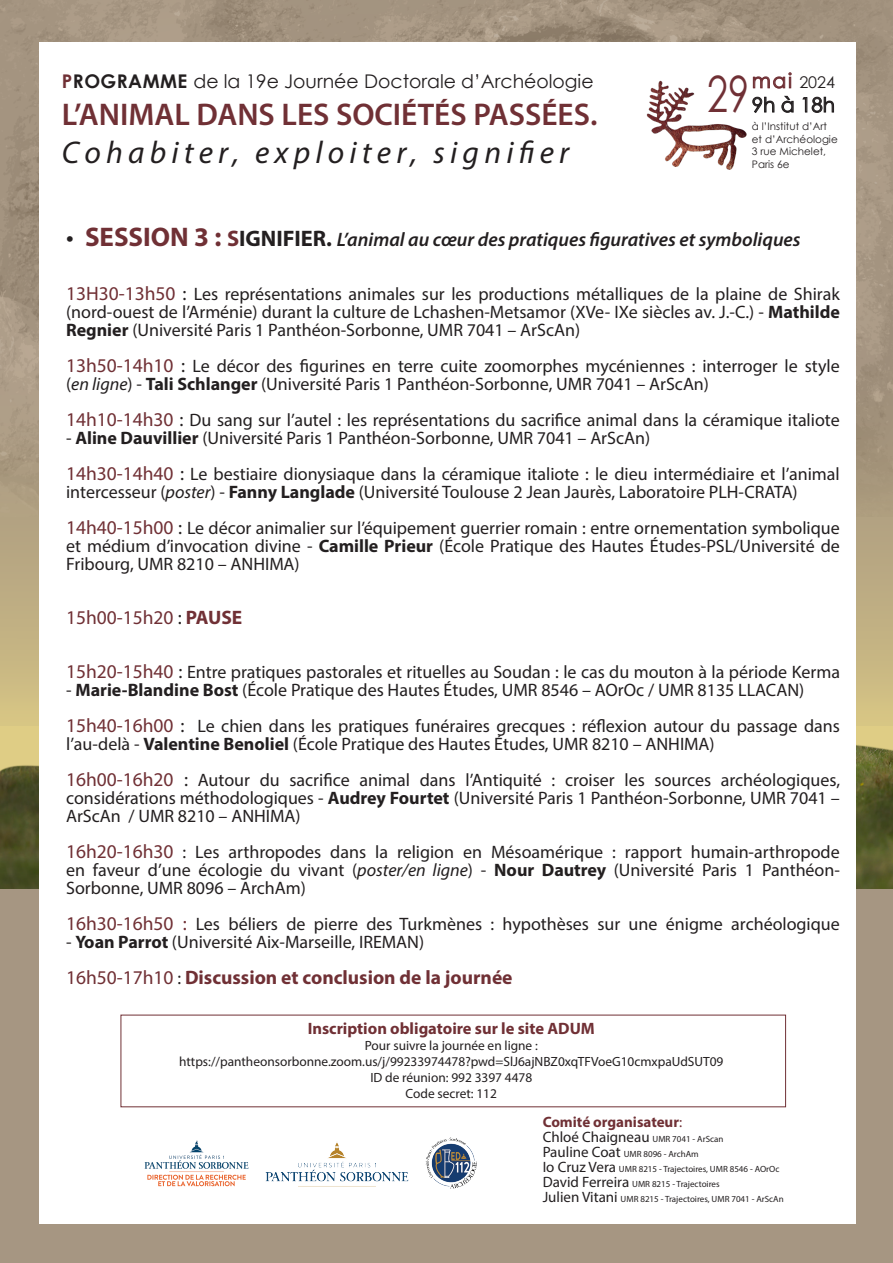
<style>
.page{position:relative;width:893px;height:1263px;background:#fff}
.page>*{position:absolute;margin:0;border:0;box-sizing:border-box;transform-origin:0 0}
.t1{font:50.1px "Century Gothic";color:#703035;scale:.75 1}
.t2{font:600 31.5px "Myriad Pro";color:#703035}
.t3{font:italic 31.5px "Myriad Pro";letter-spacing:.165em;color:#231f20}
.t4{font:20.1px "Century Gothic";color:#231f20}
.t5{font:italic 600 19.5px "Myriad Pro";color:#231f20}
.t6{font:700 19.5px "Myriad Pro";color:#703035}
.t7{font:19.5px "Myriad Pro";color:#703035}
.t8{font:18.9px "Century Gothic";color:#231f20}
.t9{font:18px/18px "Myriad Pro";color:#231f20}
.t10{font:700 16.5px "Myriad Pro";color:#703035}
.t11{font:16.2px "Century Gothic";color:#231f20}
.t12{font:700 15px/15px "Myriad Pro";color:#703035}
.t13{font:13.35px/16px "Myriad Pro";color:#231f20;text-align:center}
.t14{font:10.35px/12.6px "Century Gothic";color:#231f20}
.t15{font:9px/15px "Myriad Pro";color:#231f20}
.s1{font-weight:700;color:#703035}
.s2{font-weight:700}
.s3{font-size:20.1px;color:#703035}
.s4{font-weight:400;font-style:normal;font-size:27px}
.s5{font-weight:700;font-style:normal;font-size:27px;color:#703035}
.s6{font-weight:700;font-style:normal;font-size:22.5px;color:#703035}
.s7{font-weight:700;font-style:normal;font-size:22.5px}
.s8{font-size:19.5px;color:#703035}
.s9{font-size:19.5px}
.s10{font-style:italic}
.s11{color:#231f20}
.s12{font-weight:400}
.s13{font-weight:400;font-size:18px;color:#231f20}
.s14{font-weight:400;color:#231f20}
.s15{font-weight:400;font-size:9px;color:#231f20}
.s16{font-size:15px}
</style>
<div class="page">
<div style="left:0;top:851px;width:893px;height:412px;background:#a69682"></div>
<img style="left:0;top:0;width:893px;height:297px">
<img style="left:0;top:297px;width:893px;height:591px">
<div style="left:40px;top:43px;width:816px;height:1181px;background:#fff"></div>
<svg style="left:773px;top:72px;width:19px;height:17px"></svg>
<svg style="left:782px;top:96px;width:11px;height:16px"></svg>
<svg style="left:803px;top:97px;width:31px;height:16px"></svg>
<img style="left:646px;top:76px;width:127px;height:94px">
<img style="left:425px;top:1137px;width:52px;height:52px">
<img style="left:266px;top:1142px;width:142px;height:45px">
<img style="left:144px;top:1142px;width:105px;height:45px">
<p class="t8" style="left:62px;top:69px;width:533px"><span class="s1">P</span><span class="s2">ROGRAMME</span> de la 19e Journée Doctorale d’Archéologie</p>
<p class="t11" style="left:752px;top:72px;width:85px"><span class="s3">mai</span> 2024</p>
<p class="t4" style="left:752px;top:92px;width:85px">9h à 18h</p>
<p class="t14" style="left:752px;top:120px;width:87px">à l’Institut d’Art et d’Archéologie<br>3 rue Michelet,<br>Paris 6e</p>
<h1 class="t1" style="left:707px;top:62px;width:57px">29</h1>
<h2 class="t2" style="left:62px;top:95px;width:537px">L’ANIMAL DANS LES SOCIÉTÉS PASSÉES.</h2>
<h2 class="t3" style="left:62px;top:133px;width:509px">Cohabiter, exploiter, signifier</h2>
<p class="t5" style="left:66px;top:227px;width:736px"><span class="s4">•</span> <span class="s5">SESSION 3 :</span> <span class="s6">S</span><span class="s7">IGNIFIER.</span> L’animal au cœur des pratiques figuratives et symboliques</p>
<p class="t9" style="left:66px;top:285px;width:775px;text-align:justify"><span class="s8">13H30-13h50</span> <span class="s9">:</span> Les représentations animales sur les productions métalliques de la plaine de Shirak (nord-ouest de l’Arménie) durant la culture de Lchashen-Metsamor (XVe- IXe siècles av. J.-C.) - <span class="s2">Mathilde Regnier</span> (Université Paris 1 Panthéon-Sorbonne, UMR 7041 – ArScAn)</p>
<p class="t9" style="left:66px;top:357px;width:775px"><span class="s8">13h50-14h10</span> <span class="s9">:</span> Le décor des figurines en terre cuite zoomorphes mycéniennes : interroger le style (<span class="s10">en ligne</span>) - <span class="s2">Tali Schlanger</span> (Université Paris 1 Panthéon-Sorbonne, UMR 7041 – ArScAn)</p>
<p class="t9" style="left:66px;top:411px;width:775px"><span class="s8">14h10-14h30</span> <span class="s9">:</span> Du sang sur l’autel : les représentations du sacrifice animal dans la céramique italiote</p>
<p class="t9" style="left:66px;top:420px;width:775px;line-height:36px">- <span class="s2">Aline Dauvillier</span> (Université Paris 1 Panthéon-Sorbonne, UMR 7041 – ArScAn)<br><span class="s8">14h30-14h40</span> <span class="s9">:</span> Le bestiaire dionysiaque dans la céramique italiote : le dieu intermédiaire et l’animal</p>
<p class="t9" style="left:66px;top:474px;width:775px;line-height:36px">intercesseur (<span class="s10">poster</span>) - <span class="s2">Fanny Langlade</span> (Université Toulouse 2 Jean Jaurès, Laboratoire PLH-CRATA)<br><span class="s8">14h40-15h00</span> <span class="s9">:</span> Le décor animalier sur l’équipement guerrier romain : entre ornementation symbolique</p>
<p class="t9" style="left:66px;top:537px;width:775px">et médium d’invocation divine - <span class="s2">Camille Prieur</span> (École Pratique des Hautes Études-PSL/Université de<br>Fribourg, UMR 8210 – ANHIMA)</p>
<p class="t7" style="left:66px;top:605px;width:178px">15h00-15h20 <span class="s11">:</span> <span class="s2">PAUSE</span></p>
<p class="t9" style="left:66px;top:663px;width:775px"><span class="s8">15h20-15h40</span> <span class="s9">:</span> Entre pratiques pastorales et rituelles au Soudan : le cas du mouton à la période Kerma</p>
<p class="t9" style="left:66px;top:672px;width:775px;line-height:36px">- <span class="s2">Marie-Blandine Bost</span> (École Pratique des Hautes Études, UMR 8546 – AOrOc / UMR 8135 LLACAN)<br><span class="s8">15h40-16h00</span> <span class="s9">:</span> Le chien dans les pratiques funéraires grecques : réflexion autour du passage dans</p>
<p class="t9" style="left:66px;top:726px;width:775px;line-height:36px">l’au-delà - <span class="s2">Valentine Benoliel</span> (École Pratique des Hautes Études, UMR 8210 – ANHIMA)<br><span class="s8">16h00-16h20</span> <span class="s9">:</span> Autour du sacrifice animal dans l’Antiquité : croiser les sources archéologiques,</p>
<p class="t9" style="left:66px;top:789px;width:775px">considérations méthodologiques - <span class="s2">Audrey Fourtet</span> (Université Paris 1 Panthéon-Sorbonne, UMR 7041 –<br>ArScAn / UMR 8210 – ANHIMA)</p>
<p class="t9" style="left:66px;top:843px;width:775px;text-align:justify"><span class="s8">16h20-16h30</span> : Les arthropodes dans la religion en Mésoamérique : rapport humain-arthropode en faveur d’une écologie du vivant (<span class="s10">poster/en ligne</span>) - <span class="s2">Nour Dautrey</span> (Université Paris 1 Panthéon-Sorbonne, UMR 8096 – ArchAm)</p>
<p class="t9" style="left:66px;top:915px;width:775px"><span class="s8">16h30-16h50 :</span> Les béliers de pierre des Turkmènes : hypothèses sur une énigme archéologique</p>
<p class="t9" style="left:66px;top:933px;width:360px">- <span class="s2">Yoan Parrot</span> (Université Aix-Marseille, IREMAN)</p>
<p class="t6" style="left:66px;top:965px;width:448px"><span class="s12">16h50-17h10</span> <span class="s13">:</span> Discussion et conclusion de la journée</p>
<p class="t10" style="left:308px;top:1018px;width:289px">Inscription obligatoire sur le site ADUM</p>
<p class="t13" style="left:179px;top:1037px;width:546px">Pour suivre la journée en ligne : https://pantheonsorbonne.zoom.us/j/99233974478?pwd=SlJ6ajNBZ0xqTFVoeG10cmxpaUdSUT09<br>ID de réunion: 992 3397 4478<br>Code secret: 112</p>
<p class="t12" style="left:543px;top:1114px;width:182px">Comité organisateur<span class="s12">:<br></span><span class="s14">Chloé Chaigneau</span> <span class="s15">UMR 7041 - ArScan</span></p>
<p class="t15" style="left:543px;top:1146px;width:243px"><span class="s16">Pauline Coat</span> UMR 8096 - ArchAm<br><span class="s16">Io Cruz Vera</span> UMR 8215 - Trajectoires, UMR 8546 - AOrOc <span class="s16">David Ferreira</span> UMR 8215 - Trajectoires<br><span class="s16">Julien Vitani</span> UMR 8215 - Trajectoires, UMR 7041 - ArScAn</p>
</div>
